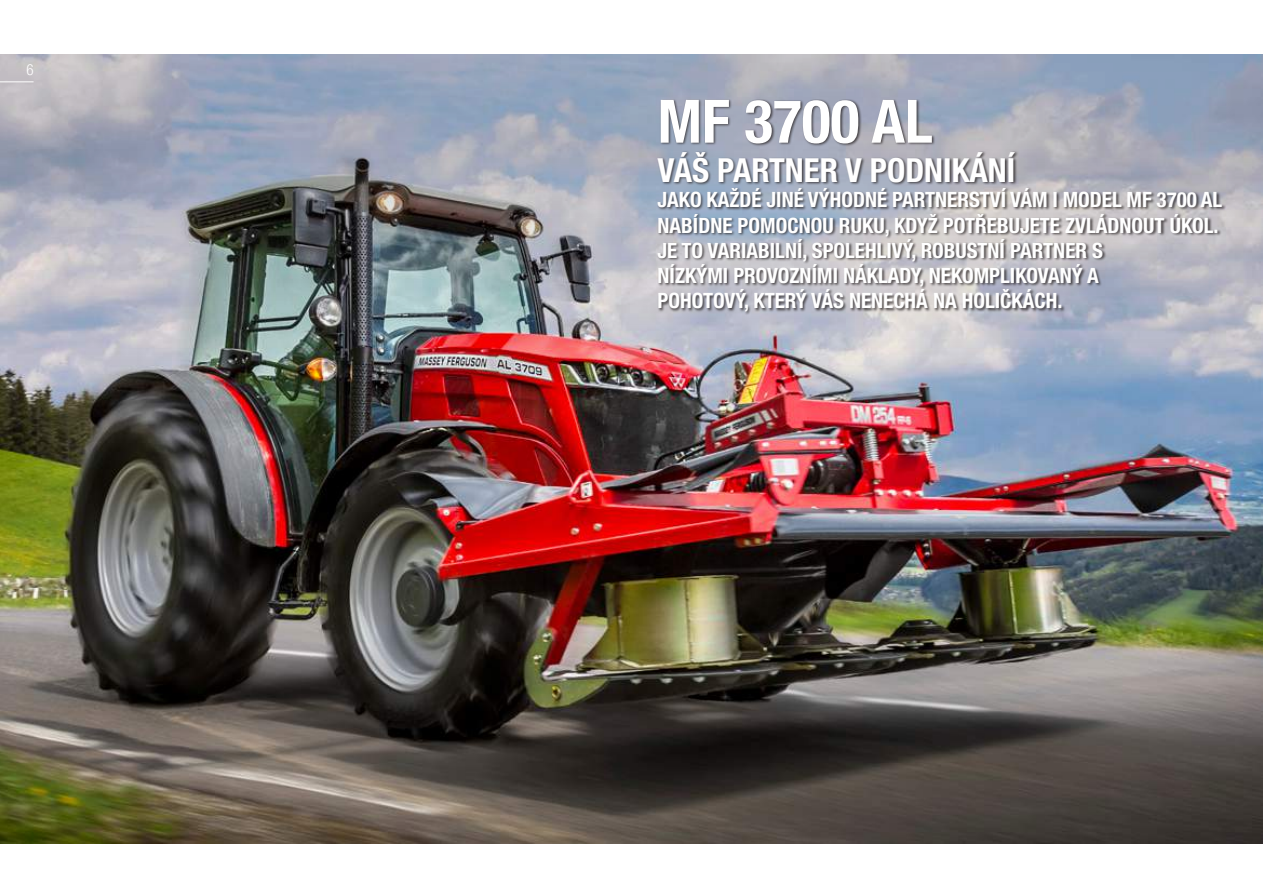
<style>
.page{position:relative;width:1263px;height:893px;background:#fff}
.page>*{position:absolute;margin:0;border:0;box-sizing:border-box;transform-origin:0 0}
.t1{font:700 condensed 60px "Helvetica Neue LTW1 G";color:#fff}
.t2{font:700 condensed 33px "Helvetica Neue LTW1 G";color:#fff}
.t3{font:700 condensed 21px/25.2px "Helvetica Neue LTW1 G";color:#fff}
.t4{font:300 condensed 15px "Helvetica Neue LTW1 G";color:#fff}
</style>
<div class="page">
<img style="left:0;top:371px;width:1263px;height:472px">
<img style="left:0;top:54px;width:1263px;height:317px">
<div style="left:656px;top:99px;width:570px;height:216px;background:#241f1f;opacity:.75"></div>
<hr style="left:0;top:81px;width:34px;height:1px;background:#fff">
<p class="t4" style="left:26px;top:61px;width:9px">6</p>
<h1 class="t1" style="left:657px;top:85px;width:277px">MF 3700 AL</h1>
<h2 class="t2" style="left:657px;top:151px;width:359px">VÁŠ PARTNER V PODNIKÁNÍ</h2>
<p class="t3" style="left:657px;top:188px;width:566px">JAKO KAŽDÉ JINÉ VÝHODNÉ PARTNERSTVÍ VÁM I MODEL MF 3700 AL NABÍDNE POMOCNOU RUKU, KDYŽ POTŘEBUJETE ZVLÁDNOUT ÚKOL.<br>JE TO VARIABILNÍ, SPOLEHLIVÝ, ROBUSTNÍ PARTNER S<br>NÍZKÝMI PROVOZNÍMI NÁKLADY, NEKOMPLIKOVANÝ A<br>POHOTOVÝ, KTERÝ VÁS NENECHÁ NA HOLIČKÁCH.</p>
</div>
